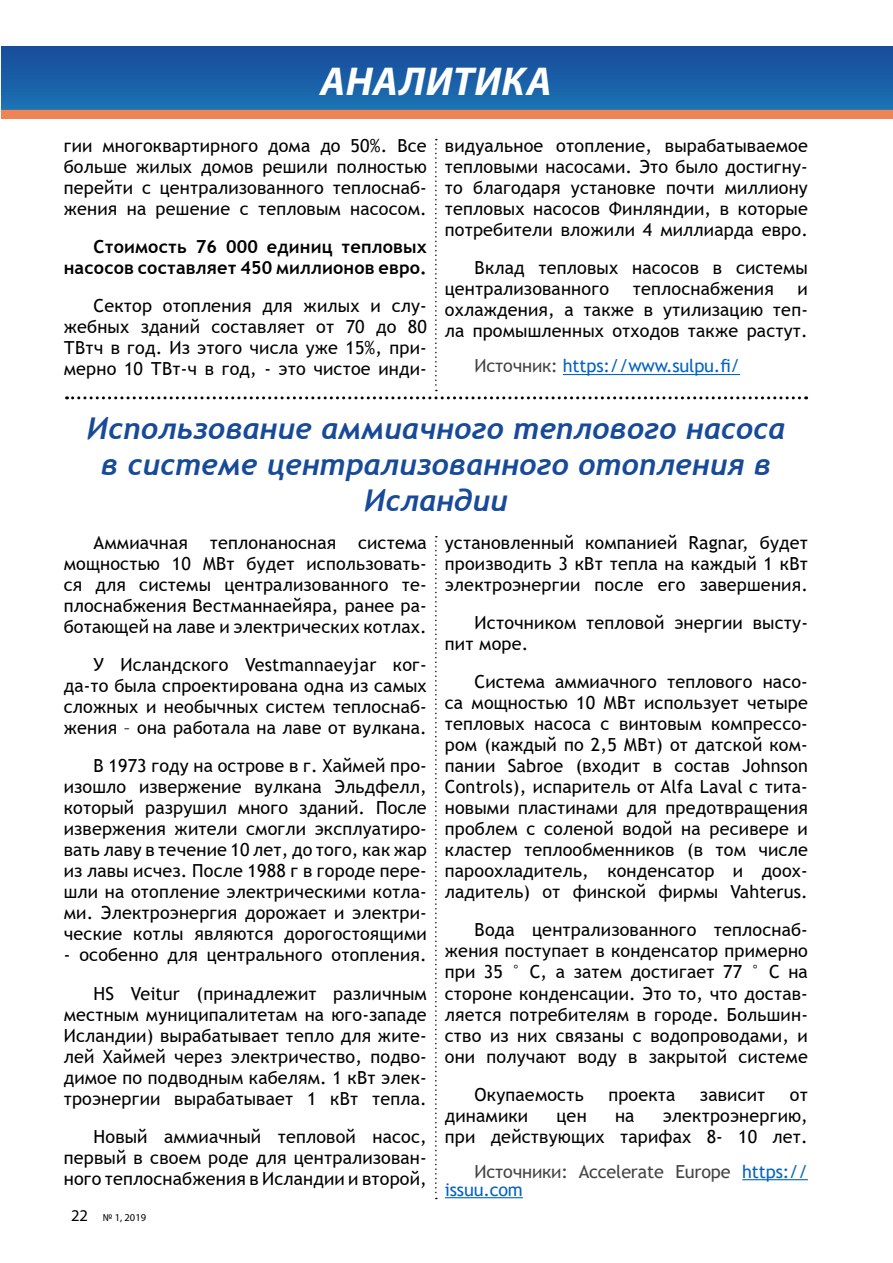
<style>
.page{position:relative;width:893px;height:1263px;background:#fff}
.page>*{position:absolute;margin:0;border:0;box-sizing:border-box;transform-origin:0 0}
.t1{font:italic 700 40.5px "Myriad Pro";letter-spacing:.01em;color:#fff}
.t2{font:italic 700 30px/36px "Trebuchet";letter-spacing:.01em;color:#174a99;text-align:center}
.t3{font:18px/21px "Trebuchet MS";letter-spacing:.01em;color:#000;text-align:justify}
.t4{font:700 18px/21px "Trebuchet MS";letter-spacing:.01em;color:#000;text-align:right}
.t5{font:18px/18px "Trebuchet MS";letter-spacing:-.01em;color:#444}
.t6{font:18px "Trebuchet MS";letter-spacing:-.01em;color:#0563c1}
.t7{font:10.5px "Myriad Pro";color:#000}
.s1{color:#444}
.s2{color:#0563c1}
.s3{font-size:16.5px}
</style>
<div class="page">
<img style="left:1px;top:47px;width:892px;height:72px">
<svg style="left:67px;top:139px;width:740px;height:260px"></svg>
<hr style="left:742px;top:1179px;width:66px;height:1px;background:#0563c1">
<hr style="left:445px;top:1197px;width:78px;height:1px;background:#0563c1">
<svg style="left:435px;top:536px;width:2px;height:663px"></svg>
<h1 class="t1" style="left:320px;top:55px;width:233px">АНАЛИТИКА</h1>
<p class="t3" style="left:64px;top:135px;width:365px">гии многоквартирного дома до 50%. Все больше жилых домов решили полностью перейти с централизованного теплоснаб&shy;жения на решение с тепловым насосом.</p>
<p class="t4" style="left:64px;top:236px;width:365px">Стоимость 76 000 единиц тепловых насосов составляет 450 миллионов евро.</p>
<p class="t3" style="left:64px;top:295px;width:365px;text-indent:30px">Сектор отопления для жилых и слу&shy;жебных зданий составляет от 70 до 80<br>ТВтч в год. Из этого числа уже 15%, при&shy;мерно 10 ТВт-ч в год, - это чистое инди-</p>
<p class="t3" style="left:445px;top:135px;width:365px">видуальное отопление, вырабатываемое тепловыми насосами. Это было достигну&shy;то благодаря установке почти миллиону тепловых насосов Финляндии, в которые потребители вложили 4 миллиарда евро.</p>
<p class="t3" style="left:445px;top:257px;width:365px;text-indent:30px">Вклад тепловых насосов в системы централизованного</p>
<p class="t3" style="left:633px;top:278px;width:143px">теплоснабжения</p>
<p class="t3" style="left:445px;top:278px;width:365px;text-indent:353px">и охлаждения, а также в утилизацию теп&shy;ла промышленных отходов также растут.</p>
<p class="t6" style="left:475px;top:355px;width:267px"><span class="s1">Источник:</span> https://www.sulpu.fi/</p>
<h2 class="t2" style="left:87px;top:411px;width:699px">Использование аммиачного теплового насоса в системе централизованного отопления в<br>Исландии</h2>
<p class="t3" style="left:64px;top:532px;width:365px;text-indent:30px">Аммиачная теплонаносная система мощностью 10 МВт будет использовать&shy;ся для системы централизованного те&shy;плоснабжения Вестманнаейяра, ранее ра&shy;ботающей на лаве и электрических котлах.</p>
<p class="t3" style="left:64px;top:654px;width:365px;text-indent:30px">У Исландского Vestmannaeyjar ког&shy;да-то была спроектирована одна из самых сложных и необычных систем теплоснаб&shy;жения – она работала на лаве от вулкана.</p>
<p class="t3" style="left:64px;top:755px;width:365px;text-indent:30px">В 1973 году на острове в г. Хаймей про&shy;изошло извержение вулкана Эльдфелл, который разрушил много зданий. После извержения жители смогли эксплуатиро&shy;вать лаву в течение 10 лет, до того, как жар из лавы исчез. После 1988 г в городе пере&shy;шли на отопление электрическими котла&shy;ми. Электроэнергия дорожает и электри&shy;ческие котлы являются дорогостоящими</p>
<p class="t3" style="left:64px;top:936px;width:365px;line-height:38px;text-align:right">- особенно для центрального отопления.<br>HS Veitur (принадлежит различным</p>
<p class="t3" style="left:64px;top:1003px;width:365px">местным муниципалитетам на юго-западе Исландии) вырабатывает тепло для жите&shy;лей Хаймей через электричество, подво&shy;димое по подводным кабелям. 1 кВт элек&shy;троэнергии вырабатывает 1 кВт тепла.</p>
<p class="t3" style="left:64px;top:1125px;width:365px;text-indent:30px">Новый аммиачный тепловой насос, первый в своем роде для централизован&shy;ного теплоснабжения в Исландии и второй,</p>
<p class="t3" style="left:445px;top:532px;width:365px">установленный компанией Ragnar, будет производить 3 кВт тепла на каждый 1 кВт электроэнергии после его завершения.</p>
<p class="t3" style="left:445px;top:612px;width:365px;text-indent:30px">Источником тепловой энергии высту&shy;пит море.</p>
<p class="t3" style="left:445px;top:671px;width:365px;text-indent:30px">Система аммиачного теплового насо&shy;са мощностью 10 МВт использует четыре тепловых насоса с винтовым компрессо&shy;ром (каждый по 2,5 МВт) от датской ком&shy;пании Sabroe (входит в состав Johnson Controls), испаритель от Alfa Laval с тита&shy;новыми пластинами для предотвращения проблем с соленой водой на ресивере и кластер теплообменников (в том числе пароохладитель, конденсатор и доох&shy;ладитель) от финской фирмы Vahterus.</p>
<p class="t3" style="left:445px;top:919px;width:365px;text-indent:30px">Вода централизованного теплоснаб&shy;жения поступает в конденсатор примерно при 35 ° C, а затем достигает 77 ° C на стороне конденсации. Это то, что достав&shy;ляется потребителям в городе. Большин&shy;ство из них связаны с водопроводами, и они получают воду в закрытой системе</p>
<p class="t3" style="left:475px;top:1083px;width:111px">Окупаемость</p>
<p class="t3" style="left:608px;top:1083px;width:69px">проекта</p>
<p class="t3" style="left:700px;top:1083px;width:67px">зависит</p>
<p class="t3" style="left:790px;top:1083px;width:19px">от</p>
<p class="t3" style="left:445px;top:1104px;width:85px">динамики</p>
<p class="t3" style="left:557px;top:1104px;width:32px">цен</p>
<p class="t3" style="left:615px;top:1104px;width:21px">на</p>
<p class="t3" style="left:445px;top:1104px;width:365px;text-align:right">электроэнергию,<br>при действующих тарифах 8- 10 лет.</p>
<p class="t5" style="left:445px;top:1162px;width:365px;text-indent:30px">Источники: Accelerate Europe <span class="s2">https:// issuu.com</span></p>
<p class="t7" style="left:71px;top:1211px;width:77px"><span class="s3">22</span> № 1, 2019</p>
</div>
